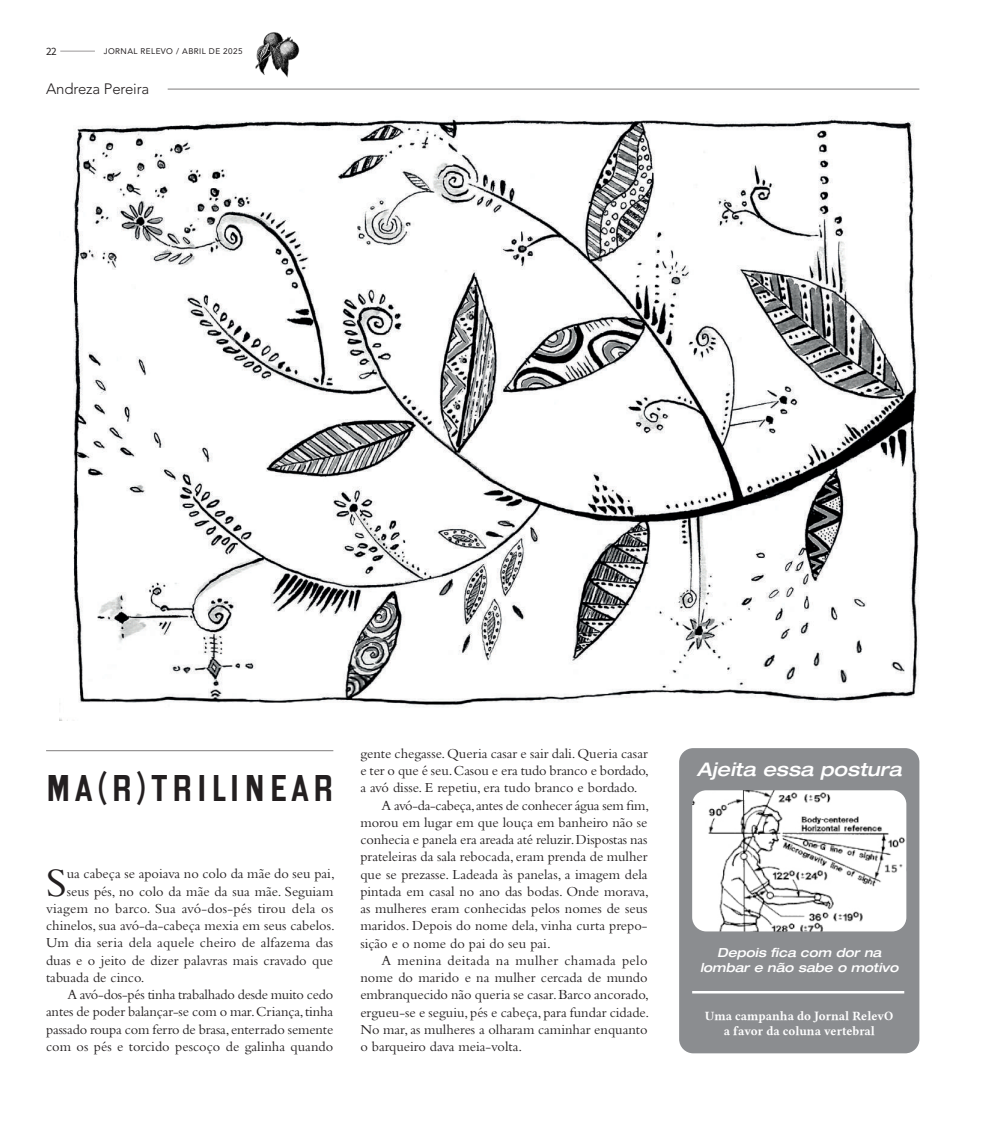
<style>
.page{position:relative;width:993px;height:1134px;background:#fff}
.page>*{position:absolute;margin:0;border:0;box-sizing:border-box;transform-origin:0 0}
.t1{font:42.12px "Bembo Std";color:#231f20}
.t2{font:32.5px "Basalte Fond";letter-spacing:.15em;color:#231f20}
.t3{font:italic 500 expanded 18.75px "Helvetica Neue LT Pro";color:#fff}
.t4{font:300 15px "Avenir LT Std";letter-spacing:-.01em;color:#231f20}
.t5{font:14.38px "Bembo Std";color:#231f20}
.t6{font:14.38px "Bembo Std";letter-spacing:-.02em;color:#231f20}
.t7{font:14.38px "Bembo Std";letter-spacing:.02em;color:#231f20}
.t8{font:14.38px "Bembo Std";letter-spacing:.025em;color:#231f20}
.t9{font:12.5px/15px "Linux Libertine GB";color:#fff;text-align:center}
.t10{font:italic 500 expanded 12.5px/15px "Helvetica Neue LT Pro";color:#fff;text-align:center}
.t11{font:11.25px "Source Sans Pro";color:#231f20}
.t12{font:8.12px "Avenir LT Std";letter-spacing:.05em;color:#231f20}
</style>
<div class="page">
<hr style="left:60px;top:51px;width:35px;height:1px;background:#231f20">
<div style="left:679px;top:748px;width:240px;height:305px;background:#8b8d90;border-radius:14px"></div>
<img style="left:59px;top:117px;width:860px;height:603px">
<hr style="left:168px;top:88px;width:751px;height:2px;background:#231f20">
<hr style="left:46px;top:750px;width:287px;height:1px;background:#231f20">
<img style="left:692px;top:790px;width:214px;height:141px">
<hr style="left:692px;top:991px;width:211px;height:2px;background:#fff">
<img style="left:255px;top:32px;width:45px;height:46px">
<p class="t11" style="left:46px;top:44px;width:12px">22</p>
<p class="t12" style="left:104px;top:46px;width:140px">JORNAL RELEVO / ABRIL DE 2025</p>
<p class="t4" style="left:46px;top:80px;width:105px">Andreza Pereira</p>
<h2 class="t2" style="left:46px;top:770px;width:289px">MA(R)TRILINEAR</h2>
<h1 class="t1" style="left:46px;top:858px;width:22px">S</h1>
<p class="t5" style="left:67px;top:865px;width:269px">ua cabeça se apoiava no colo da mãe do seu pai,</p>
<p class="t5" style="left:67px;top:883px;width:266px">seus pés, no colo da mãe da sua mãe. Seguiam</p>
<p class="t7" style="left:46px;top:900px;width:289px">viagem no barco. Sua avó-dos-pés tirou dela os</p>
<p class="t5" style="left:46px;top:917px;width:290px">chinelos, sua avó-da-cabeça mexia em seus cabelos.</p>
<p class="t5" style="left:46px;top:934px;width:288px">Um dia seria dela aquele cheiro de alfazema das</p>
<p class="t5" style="left:46px;top:952px;width:288px">duas e o jeito de dizer palavras mais cravado que</p>
<p class="t5" style="left:46px;top:969px;width:100px">tabuada de cinco.</p>
<p class="t5" style="left:67px;top:986px;width:267px">A avó-dos-pés tinha trabalhado desde muito cedo</p>
<p class="t5" style="left:46px;top:1003px;width:288px">antes de poder balançar-se com o mar. Criança, tinha</p>
<p class="t5" style="left:46px;top:1021px;width:289px">passado roupa com ferro de brasa, enterrado semente</p>
<p class="t5" style="left:46px;top:1038px;width:288px">com os pés e torcido pescoço de galinha quando</p>
<p class="t5" style="left:360px;top:745px;width:289px">gente chegasse. Queria casar e sair dali. Queria casar</p>
<p class="t5" style="left:360px;top:762px;width:290px">e ter o que é seu. Casou e era tudo branco e bordado,</p>
<p class="t5" style="left:360px;top:779px;width:279px">a avó disse. E repetiu, era tudo branco e bordado.</p>
<p class="t6" style="left:381px;top:797px;width:269px">A avó-da-cabeça, antes de conhecer água sem fim,</p>
<p class="t5" style="left:360px;top:814px;width:289px">morou em lugar em que louça em banheiro não se</p>
<p class="t5" style="left:360px;top:831px;width:288px">conhecia e panela era areada até reluzir. Dispostas nas</p>
<p class="t5" style="left:360px;top:848px;width:289px">prateleiras da sala rebocada, eram prenda de mulher</p>
<p class="t5" style="left:360px;top:866px;width:289px">que se prezasse. Ladeada às panelas, a imagem dela</p>
<p class="t5" style="left:360px;top:883px;width:290px">pintada em casal no ano das bodas. Onde morava,</p>
<p class="t5" style="left:360px;top:900px;width:289px">as mulheres eram conhecidas pelos nomes de seus</p>
<p class="t5" style="left:360px;top:917px;width:289px">maridos. Depois do nome dela, vinha curta prepo-</p>
<p class="t5" style="left:360px;top:935px;width:192px">sição e o nome do pai do seu pai.</p>
<p class="t8" style="left:381px;top:952px;width:267px">A menina deitada na mulher chamada pelo</p>
<p class="t5" style="left:360px;top:969px;width:288px">nome do marido e na mulher cercada de mundo</p>
<p class="t5" style="left:360px;top:986px;width:290px">embranquecido não queria se casar. Barco ancorado,</p>
<p class="t5" style="left:360px;top:1004px;width:290px">ergueu-se e seguiu, pés e cabeça, para fundar cidade.</p>
<p class="t5" style="left:360px;top:1021px;width:289px">No mar, as mulheres a olharam caminhar enquanto</p>
<p class="t5" style="left:360px;top:1038px;width:163px">o barqueiro dava meia-volta.</p>
<h3 class="t3" style="left:696px;top:757px;width:206px">Ajeita essa postura</h3>
<p class="t10" style="left:699px;top:945px;width:200px">Depois fica com dor na lombar e não sabe o motivo</p>
<p class="t9" style="left:705px;top:1008px;width:189px">Uma campanha do Jornal RelevO a favor da coluna vertebral</p>
</div>
